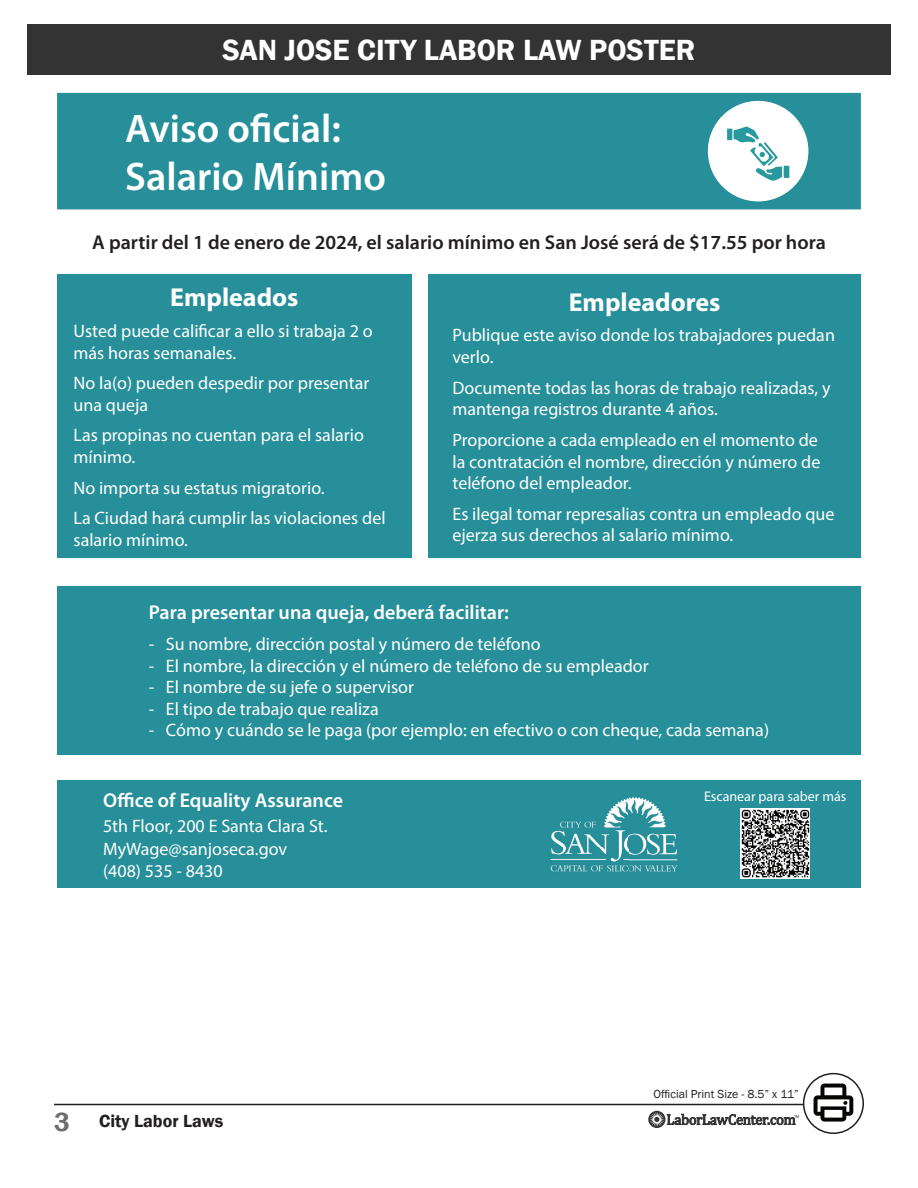
<style>
.page{position:relative;width:918px;height:1188px;background:#fff}
.page>*{position:absolute;margin:0;border:0;box-sizing:border-box;transform-origin:0 0}
.t1{font:600 40.05px "Myriad Pro";color:#fff}
.t2{font:600 30px "Franklin Gothic";color:#fff}
.t3{font:700 26.1px "Myriad Pro";color:#fff}
.t4{font:600 20.1px "Myriad Pro";color:#231f20}
.t5{font:600 20.1px "Myriad Pro";color:#fff}
.t6{font:18px/21.6px "Myriad Pro";color:#fff}
.t7{font:600 18px "Franklin Gothic";color:#231f20}
.t8{font:13.95px "Myriad Pro";color:#fff}
.t9{font:12px "Franklin Gothic";color:#231f20}
.s1{font-size:27px;color:#6c6d70}
</style>
<div class="page">
<hr style="left:54px;top:1104px;width:810px;height:1px;background:#231f20">
<svg style="left:648px;top:1072px;width:216px;height:62px"></svg>
<div style="left:27px;top:24px;width:864px;height:50px;background:#323332"></div>
<div style="left:57px;top:93px;width:804px;height:116px;background:#278f99"></div>
<div style="left:708px;top:101px;width:100px;height:100px;background:#fff;border-radius:50%"></div>
<svg style="left:727px;top:127px;width:62px;height:54px"></svg>
<div style="left:57px;top:781px;width:804px;height:107px;background:#278f99"></div>
<img style="left:550px;top:797px;width:128px;height:75px">
<img style="left:741px;top:809px;width:69px;height:69px">
<div style="left:57px;top:275px;width:355px;height:283px;background:#278f99"></div>
<div style="left:428px;top:275px;width:433px;height:283px;background:#278f99"></div>
<div style="left:57px;top:586px;width:804px;height:169px;background:#278f99"></div>
<p class="t2" style="left:222px;top:31px;width:475px">SAN JOSE CITY LABOR LAW POSTER</p>
<p class="t1" style="left:125px;top:103px;width:217px">Aviso oficial:</p>
<p class="t1" style="left:125px;top:151px;width:262px">Salario Mínimo</p>
<p class="t4" style="left:92px;top:230px;width:735px">A partir del 1 de enero de 2024, el salario mínimo en San José será de $17.55 por hora</p>
<p class="t3" style="left:170px;top:280px;width:130px">Empleados</p>
<p class="t6" style="left:74px;top:320px;width:301px">Usted puede calificar a ello si trabaja 2 o más horas semanales.</p>
<p class="t6" style="left:74px;top:372px;width:297px">No la(o) pueden despedir por presentar una queja</p>
<p class="t6" style="left:74px;top:424px;width:292px">Las propinas no cuentan para el salario mínimo.</p>
<p class="t6" style="left:74px;top:477px;width:253px">No importa su estatus migratorio.</p>
<p class="t6" style="left:74px;top:507px;width:314px">La Ciudad hará cumplir las violaciones del salario mínimo.</p>
<p class="t3" style="left:569px;top:285px;width:153px">Empleadores</p>
<p class="t6" style="left:452px;top:324px;width:384px">Publique este aviso donde los trabajadores puedan verlo.</p>
<p class="t6" style="left:452px;top:377px;width:380px">Documente todas las horas de trabajo realizadas, y mantenga registros durante 4 años.</p>
<p class="t6" style="left:452px;top:429px;width:369px">Proporcione a cada empleado en el momento de la contratación el nombre, dirección y número de teléfono del empleador.</p>
<p class="t6" style="left:452px;top:503px;width:384px">Es ilegal tomar represalias contra un empleado que ejerza sus derechos al salario mínimo.</p>
<p class="t5" style="left:149px;top:600px;width:361px">Para presentar una queja, deberá facilitar:</p>
<p class="t6" style="left:149px;top:633px;width:393px">- Su nombre, dirección postal y número de teléfono</p>
<p class="t6" style="left:149px;top:654px;width:501px">- El nombre, la dirección y el número de teléfono de su empleador</p>
<p class="t6" style="left:149px;top:676px;width:267px">- El nombre de su jefe o supervisor</p>
<p class="t6" style="left:149px;top:698px;width:231px">- El tipo de trabajo que realiza</p>
<p class="t6" style="left:149px;top:719px;width:622px">- Cómo y cuándo se le paga (por ejemplo: en efectivo o con cheque, cada semana)</p>
<p class="t5" style="left:103px;top:787px;width:242px">Office of Equality Assurance</p>
<p class="t8" style="left:704px;top:787px;width:144px">Escanear para saber más</p>
<p class="t6" style="left:103px;top:815px;width:226px">5th Floor, 200 E Santa Clara St.</p>
<p class="t6" style="left:103px;top:837px;width:186px">MyWage@sanjoseca.gov</p>
<p class="t6" style="left:103px;top:860px;width:121px">(408) 535 - 8430</p>
<p class="t7" style="left:54px;top:1110px;width:171px"><span class="s1">3</span> City Labor Laws</p>
<p class="t9" style="left:653px;top:1087px;width:147px">Official Print Size - 8.5” x 11”</p>
</div>
